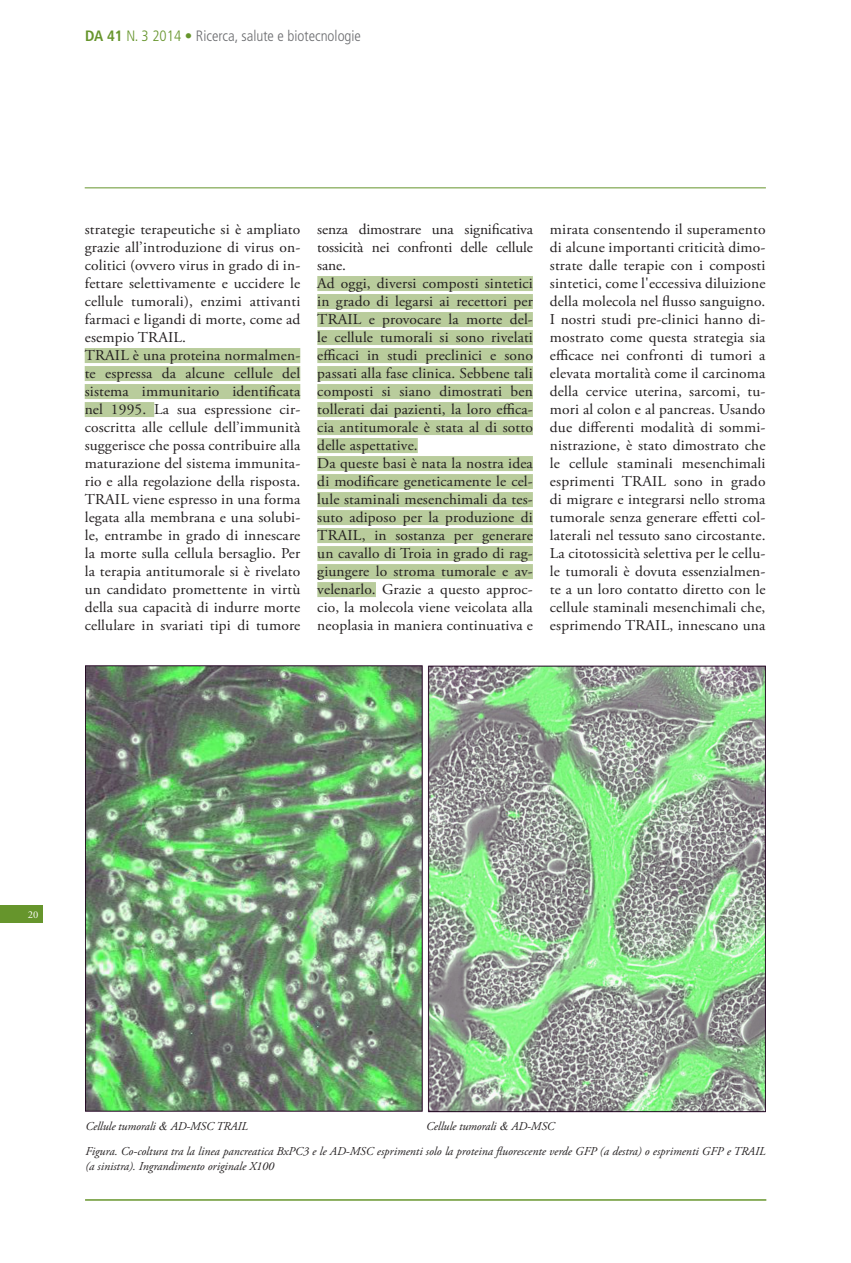
<style>
.page{position:relative;width:851px;height:1263px;background:#fff}
.page>*{position:absolute;margin:0;border:0;box-sizing:border-box;transform-origin:0 0}
.t1{font:15px/18px "Adobe Garamond Pro";letter-spacing:.01em;color:#231f20;text-align:justify}
.t2{font:300 condensed 15px "Frutiger";color:#6c6d70}
.t3{font:italic 12px/14.4px "Adobe Garamond Pro";color:#231f20}
.t4{font:10.5px "Adobe Garamond Pro";color:#fff}
.s1{font-weight:700;color:#66952c}
.s2{color:#66952c}
.s3{font-family:"Times"}
</style>
<div class="page">
<div style="left:0;top:906px;width:43px;height:17px;background:#66952c"></div>
<div style="left:85px;top:348px;width:215px;height:15px;background:#b9cc9c"></div>
<div style="left:85px;top:366px;width:215px;height:15px;background:#b9cc9c"></div>
<div style="left:85px;top:384px;width:215px;height:15px;background:#b9cc9c"></div>
<div style="left:85px;top:402px;width:69px;height:15px;background:#b9cc9c"></div>
<div style="left:317px;top:276px;width:216px;height:15px;background:#b9cc9c"></div>
<div style="left:317px;top:294px;width:216px;height:15px;background:#b9cc9c"></div>
<div style="left:317px;top:312px;width:216px;height:15px;background:#b9cc9c"></div>
<div style="left:317px;top:330px;width:216px;height:15px;background:#b9cc9c"></div>
<div style="left:317px;top:348px;width:216px;height:15px;background:#b9cc9c"></div>
<div style="left:317px;top:366px;width:216px;height:15px;background:#b9cc9c"></div>
<div style="left:317px;top:384px;width:216px;height:15px;background:#b9cc9c"></div>
<div style="left:317px;top:402px;width:216px;height:15px;background:#b9cc9c"></div>
<div style="left:317px;top:420px;width:216px;height:15px;background:#b9cc9c"></div>
<div style="left:317px;top:438px;width:101px;height:15px;background:#b9cc9c"></div>
<div style="left:317px;top:456px;width:216px;height:15px;background:#b9cc9c"></div>
<div style="left:317px;top:474px;width:216px;height:15px;background:#b9cc9c"></div>
<div style="left:317px;top:492px;width:216px;height:15px;background:#b9cc9c"></div>
<div style="left:317px;top:510px;width:216px;height:15px;background:#b9cc9c"></div>
<div style="left:317px;top:528px;width:216px;height:15px;background:#b9cc9c"></div>
<div style="left:317px;top:546px;width:216px;height:15px;background:#b9cc9c"></div>
<div style="left:317px;top:564px;width:216px;height:15px;background:#b9cc9c"></div>
<div style="left:317px;top:582px;width:59px;height:15px;background:#b9cc9c"></div>
<hr style="left:85px;top:1199px;width:681px;height:1px;background:#66952c">
<hr style="left:85px;top:187px;width:680px;height:1px;background:#66952c">
<img style="left:85px;top:665px;width:680px;height:448px">
<p class="t2" style="left:85px;top:27px;width:277px"><span class="s1">DA 41</span> <span class="s2">N. 3 2014 •</span> Ricerca, salute e biotecnologie</p>
<p class="t1" style="left:85px;top:221px;width:217px">strategie terapeutiche si è ampliato grazie all’introduzione di virus on&shy;colitici (ovvero virus in grado di in&shy;fettare selettivamente e uccidere le cellule tumorali), enzimi attivanti farmaci e ligandi di morte, come ad esempio TRAIL.</p>
<p class="t1" style="left:85px;top:347px;width:217px">TRAIL è una proteina normalmen&shy;te espressa da alcune cellule del sistema immunitario identificata nel 1995. La sua espressione cir&shy;coscritta alle cellule dell’immunità suggerisce che possa contribuire alla maturazione del sistema immunita&shy;rio e alla regolazione della risposta.<br>TRAIL viene espresso in una forma legata alla membrana e una solubi&shy;le, entrambe in grado di innescare la morte sulla cellula bersaglio. Per la terapia antitumorale si è rivelato un candidato promettente in virtù della sua capacità di indurre morte cellulare in svariati tipi di tumore</p>
<p class="t1" style="left:317px;top:221px;width:217px">senza dimostrare una significativa tossicità nei confronti delle cellule sane.</p>
<p class="t1" style="left:317px;top:275px;width:217px">Ad oggi, diversi composti sintetici in grado di legarsi ai recettori per TRAIL e provocare la morte del&shy;le cellule tumorali si sono rivelati efficaci in studi preclinici e sono passati alla fase clinica. Sebbene tali composti si siano dimostrati ben tollerati dai pazienti, la loro effica&shy;cia antitumorale è stata al di sotto delle aspettative.</p>
<p class="t1" style="left:317px;top:455px;width:217px">Da queste basi è nata la nostra idea di modificare geneticamente le cel&shy;lule staminali mesenchimali da tes&shy;suto adiposo per la produzione di TRAIL, in sostanza per generare un cavallo di Troia in grado di rag&shy;giungere lo stroma tumorale e av&shy;velenarlo. Grazie a questo approc&shy;cio, la molecola viene veicolata alla neoplasia in maniera continuativa e</p>
<p class="t1" style="left:550px;top:221px;width:217px">mirata consentendo il superamento di alcune importanti criticità dimo&shy;strate dalle terapie con i composti sintetici, come l'eccessiva diluizione della molecola nel flusso sanguigno.<br>I nostri studi pre-clinici hanno di&shy;mostrato come questa strategia sia efficace nei confronti di tumori a elevata mortalità come il carcinoma della cervice uterina, sarcomi, tu&shy;mori al colon e al pancreas. Usando due differenti modalità di sommi&shy;nistrazione, è stato dimostrato che le cellule staminali mesenchimali esprimenti TRAIL sono in grado di migrare e integrarsi nello stroma tumorale senza generare effetti col&shy;laterali nel tessuto sano circostante.<br>La citotossicità selettiva per le cellu&shy;le tumorali è dovuta essenzialmen&shy;te a un loro contatto diretto con le cellule staminali mesenchimali che, esprimendo TRAIL, innescano una</p>
<p class="t4" style="left:28px;top:908px;width:12px">20</p>
<p class="t3" style="left:85px;top:1119px;width:164px">Cellule tumorali <span class="s3">&amp;</span> AD-MSC TRAIL</p>
<p class="t3" style="left:85px;top:1145px;width:681px">Figura. Co-coltura tra la linea pancreatica BxPC3 e le AD-MSC esprimenti solo la proteina fluorescente verde GFP (a destra) o esprimenti GFP e TRAIL (a sinistra). Ingrandimento originale X100</p>
<p class="t3" style="left:426px;top:1119px;width:130px">Cellule tumorali <span class="s3">&amp;</span> AD-MSC</p>
</div>
